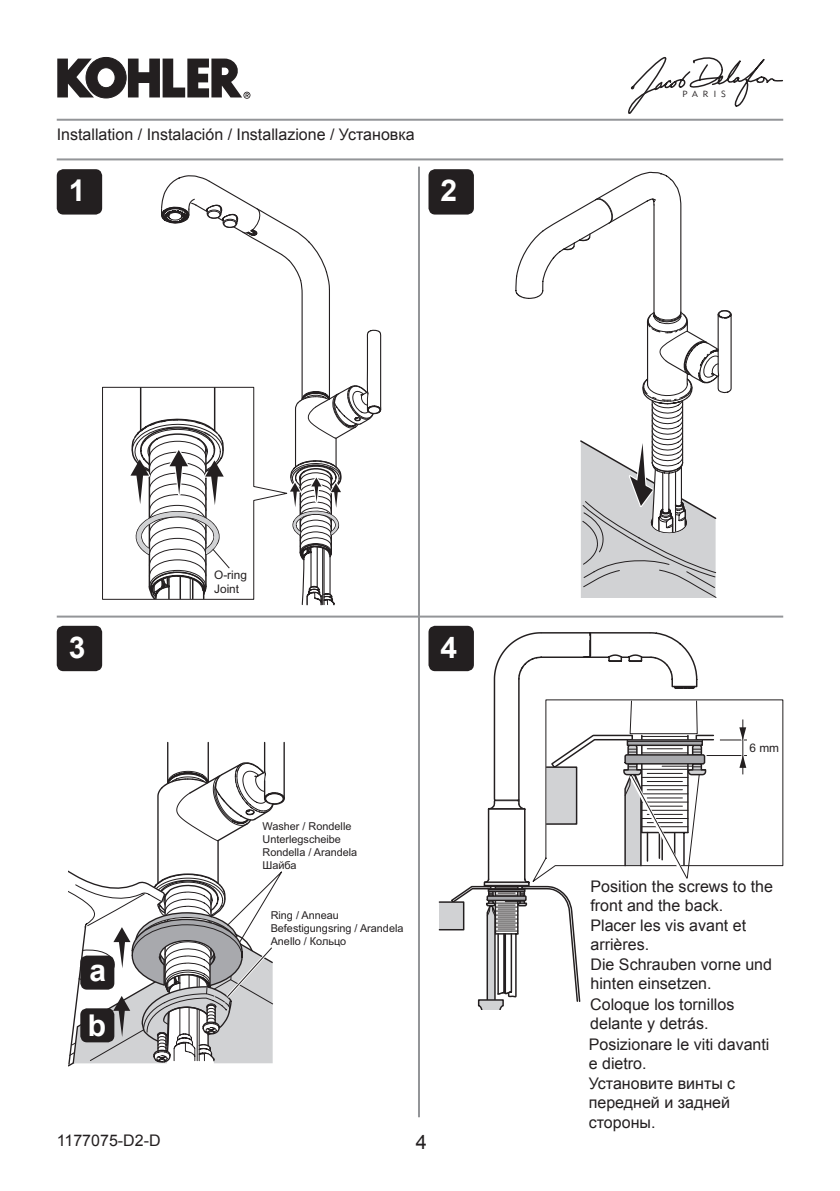
<style>
.page{position:relative;width:840px;height:1191px;background:#fff}
.page>*{position:absolute;margin:0;border:0;box-sizing:border-box;transform-origin:0 0}
._1_2_3{font:700 30px "Arial";color:#fff}
.t1{font:20px "Arial";color:#231f20}
.t2{font:16px/19.2px "Arial";color:#231f20}
.t3{font:11.8px/14.2px "Arial";color:#231f20}
.t4{font:10.8px/13px "Arial";color:#231f20}
.t5{font:8.8px "Geometr 415 Lt BT";letter-spacing:.565em;color:#231f20}
</style>
<div class="page">
<svg style="left:628px;top:57px;width:154px;height:57px"></svg>
<svg style="left:57px;top:57px;width:193px;height:42px"></svg>
<hr style="left:57px;top:119px;width:725px;height:2px;background:#939598">
<hr style="left:57px;top:158px;width:725px;height:2px;background:#939598">
<hr style="left:57px;top:615px;width:725px;height:2px;background:#939598">
<div style="left:58px;top:170px;width:43px;height:43px;background:#231f20;border-radius:6px"></div>
<div style="left:57px;top:169px;width:45px;height:45px;border:2px solid #231f20;border-radius:6px"></div>
<div style="left:58px;top:627px;width:43px;height:43px;background:#231f20;border-radius:6px"></div>
<div style="left:57px;top:626px;width:45px;height:45px;border:2px solid #231f20;border-radius:6px"></div>
<hr style="left:418px;top:167px;width:2px;height:950px;background:#939598">
<div style="left:429px;top:170px;width:43px;height:43px;background:#231f20;border-radius:6px"></div>
<div style="left:428px;top:169px;width:45px;height:45px;border:2px solid #231f20;border-radius:6px"></div>
<div style="left:429px;top:627px;width:43px;height:43px;background:#231f20;border-radius:6px"></div>
<div style="left:428px;top:626px;width:45px;height:45px;border:2px solid #231f20;border-radius:6px"></div>
<svg style="left:102px;top:386px;width:24px;height:214px"></svg>
<svg style="left:126px;top:175px;width:255px;height:430px"></svg>
<svg style="left:515px;top:172px;width:216px;height:425px"></svg>
<hr style="left:674px;top:471px;width:1px;height:60px;background:#231f20">
<svg style="left:68px;top:741px;width:217px;height:326px"></svg>
<div style="left:81px;top:956px;width:32px;height:32px;background:#231f20;border-radius:6px"></div>
<div style="left:80px;top:955px;width:34px;height:34px;border:2px solid #231f20;border-radius:6px"></div>
<div style="left:81px;top:1009px;width:32px;height:32px;background:#231f20;border-radius:6px"></div>
<div style="left:80px;top:1008px;width:34px;height:34px;border:2px solid #231f20;border-radius:6px"></div>
<svg style="left:438px;top:631px;width:310px;height:378px"></svg>
<p class="t2" style="left:57px;top:125px;width:359px">Installation / Instalación / Installazione / Установка</p>
<p class="_1_2_3" style="left:69px;top:171px;width:18px">1</p>
<p class="_1_2_3" style="left:440px;top:171px;width:18px">2</p>
<p class="t5" style="left:682px;top:89px;width:45px">PARIS</p>
<p class="_1_2_3" style="left:69px;top:627px;width:18px">3</p>
<p class="t3" style="left:214px;top:568px;width:34px">O-ring<br>Joint</p>
<p class="_1_2_3" style="left:440px;top:627px;width:18px">4</p>
<p class="t4" style="left:262px;top:819px;width:96px">Washer / Rondelle<br>Unterlegscheibe<br>Rondella / Arandela<br>Шайба</p>
<p class="_1_2_3" style="left:89px;top:951px;width:18px">a</p>
<p class="_1_2_3" style="left:88px;top:1005px;width:20px">b</p>
<p class="t4" style="left:270px;top:909px;width:134px">Ring / Anneau<br>Befestigungsring / Arandela<br>Anello / Кольцо</p>
<p class="t2" style="left:57px;top:1130px;width:105px">1177075-D2-D</p>
<p class="t1" style="left:415px;top:1128px;width:13px">4</p>
<p class="t3" style="left:749px;top:740px;width:31px">6 mm</p>
<p class="t2" style="left:590px;top:876px;width:184px">Position the screws to the front and the back.</p>
<p class="t2" style="left:590px;top:916px;width:157px">Placer les vis avant et arrières.</p>
<p class="t2" style="left:590px;top:954px;width:183px">Die Schrauben vorne und hinten einsetzen.</p>
<p class="t2" style="left:590px;top:994px;width:146px">Coloque los tornillos delante y detrás.</p>
<p class="t2" style="left:588px;top:1034px;width:182px">Posizionare le viti davanti e dietro.</p>
<p class="t2" style="left:588px;top:1074px;width:148px">Установите винты с передней и задней стороны.</p>
</div>
